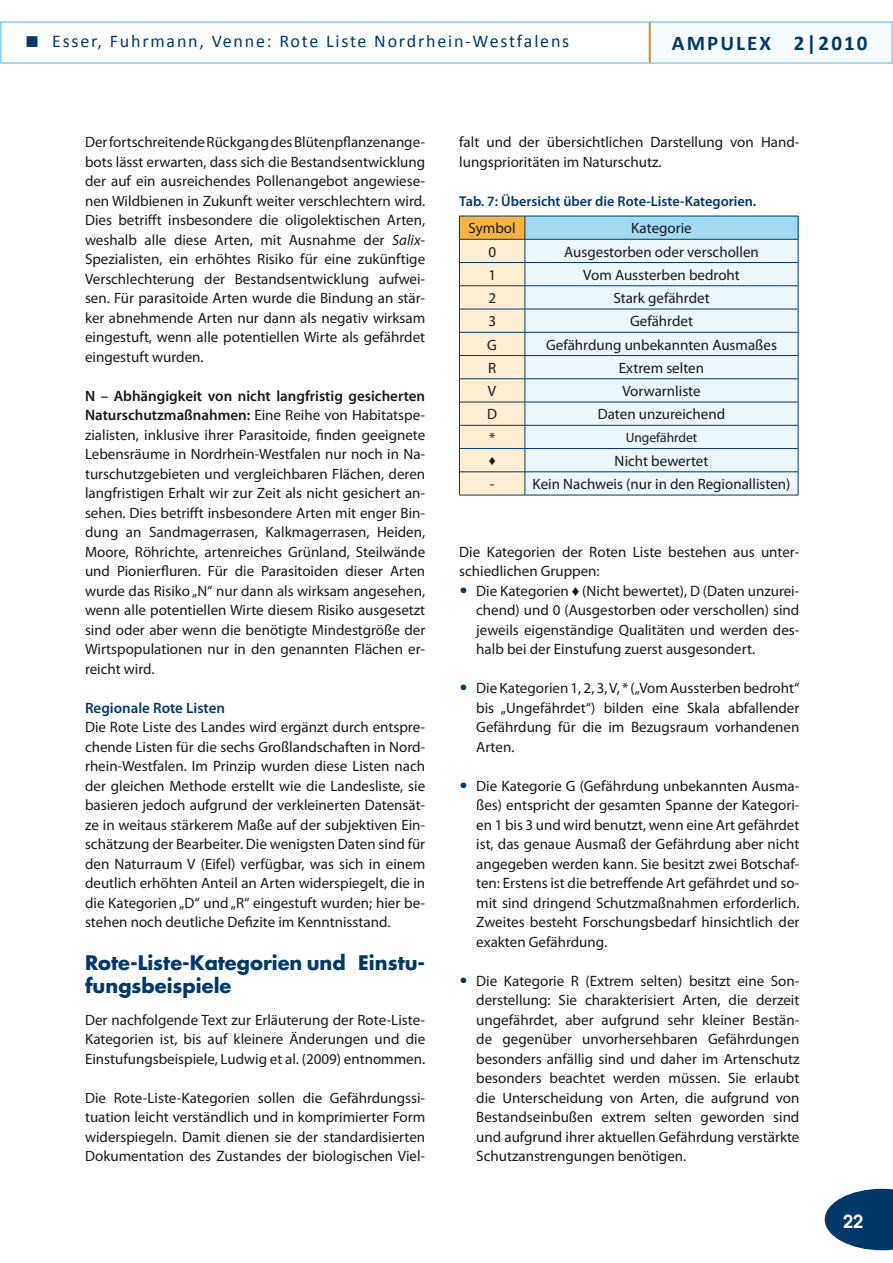
<style>
.page{position:relative;width:893px;height:1263px;background:#fff}
.page>*{position:absolute;margin:0;border:0;box-sizing:border-box;transform-origin:0 0}
.t1{font:700 21px "Calibri";letter-spacing:.1em;color:#00386a}
.t2{font:700 19.5px/23.4px "Futura";color:#00386a}
.t3{font:18px "Calibri";letter-spacing:.1em;color:#00386a}
.t4{font:600 18px "Avant Garde";color:#fff}
.t5{font:15px/19.5px "Myriad Pro";color:#1a171c;text-align:justify}
.t6{font:600 15px "Myriad Pro";color:#00386a}
.t7{font:600 14.25px "Myriad Pro";color:#00386a}
.t8{font:13.5px "Myriad Pro";color:#1a171c}
.t9{font:13.5px "Arial";color:#1a171c}
.s1{font-style:italic}
.s2{font-weight:600}
.s3{font-family:"Futura";color:#00386a}
.s4{font-family:"Arial"}
</style>
<div class="page">
<div style="left:0;top:21px;width:653px;height:43px;border:2px solid #85d0f0"></div>
<div style="left:649px;top:21px;width:244px;height:43px;background:#f5fbfe;border:2px solid #85d0f0"></div>
<svg style="left:825px;top:1189px;width:68px;height:61px"></svg>
<hr style="left:649px;top:23px;width:2px;height:39px;background:#e18602">
<div style="left:525px;top:216px;width:273px;height:23px;background:#a2daf4"></div>
<div style="left:526px;top:240px;width:272px;height:255px;background:#ebf7fc"></div>
<hr style="left:525px;top:216px;width:273px;height:1px;background:#00386a">
<hr style="left:525px;top:239px;width:273px;height:1px;background:#00386a">
<hr style="left:525px;top:262px;width:273px;height:1px;background:#00386a">
<hr style="left:525px;top:285px;width:273px;height:1px;background:#00386a">
<hr style="left:525px;top:309px;width:273px;height:1px;background:#00386a">
<hr style="left:525px;top:332px;width:273px;height:1px;background:#00386a">
<hr style="left:525px;top:355px;width:273px;height:1px;background:#00386a">
<hr style="left:525px;top:378px;width:273px;height:1px;background:#00386a">
<hr style="left:525px;top:402px;width:273px;height:1px;background:#00386a">
<hr style="left:525px;top:425px;width:273px;height:1px;background:#00386a">
<hr style="left:525px;top:448px;width:273px;height:1px;background:#00386a">
<hr style="left:525px;top:471px;width:273px;height:1px;background:#00386a">
<svg style="left:459px;top:216px;width:67px;height:279px;background:#ecdbc1"></svg>
<svg style="left:798px;top:216px;width:1px;height:279px"></svg>
<hr style="left:459px;top:495px;width:66px;height:1px;background:#00386a">
<hr style="left:525px;top:495px;width:273px;height:1px;background:#00386a">
<p class="t3" style="left:52px;top:30px;width:519px">Esser, Fuhrmann, Venne: Rote Liste Nordrhein-Westfalens</p>
<h1 class="t1" style="left:672px;top:30px;width:62px">AMPULE</h1>
<h1 class="t1" style="left:759px;top:30px;width:109px">X 2|2010</h1>
<p class="t5" style="left:85px;top:132px;width:342px">Der fortschreitende Rückgang des Blütenpflanzenange&shy;bots lässt erwarten, dass sich die Bestandsentwicklung der auf ein ausreichendes Pollenangebot angewiese&shy;nen Wildbienen in Zukunft weiter verschlechtern wird.<br>Dies betrifft insbesondere die oligolektischen Arten, weshalb alle diese Arten, mit Ausnahme der <span class="s1">Salix</span>-Spezialisten, ein erhöhtes Risiko für eine zukünftige Verschlechterung der Bestandsentwicklung aufwei&shy;sen. Für parasitoide Arten wurde die Bindung an stär&shy;ker abnehmende Arten nur dann als negativ wirksam eingestuft, wenn alle potentiellen Wirte als gefährdet eingestuft wurden.</p>
<p class="t5" style="left:85px;top:386px;width:342px"><span class="s2">N – Abhängigkeit von nicht langfristig gesicherten Naturschutzmaßnahmen:</span> Eine Reihe von Habitatspe&shy;zialisten, inklusive ihrer Parasitoide, finden geeignete Lebensräume in Nordrhein-Westfalen nur noch in Na&shy;turschutzgebieten und vergleichbaren Flächen, deren langfristigen Erhalt wir zur Zeit als nicht gesichert an&shy;sehen. Dies betrifft insbesondere Arten mit enger Bin&shy;dung an Sandmagerrasen, Kalkmagerrasen, Heiden, Moore, Röhrichte, artenreiches Grünland, Steilwände und Pionierfluren. Für die Parasitoiden dieser Arten wurde das Risiko „N“ nur dann als wirksam angesehen, wenn alle potentiellen Wirte diesem Risiko ausgesetzt sind oder aber wenn die benötigte Mindestgröße der Wirtspopulationen nur in den genannten Flächen er&shy;reicht wird.</p>
<p class="t6" style="left:85px;top:698px;width:142px">Regionale Rote Listen</p>
<p class="t5" style="left:85px;top:717px;width:342px">Die Rote Liste des Landes wird ergänzt durch entspre&shy;chende Listen für die sechs Großlandschaften in Nord&shy;rhein-Westfalen. Im Prinzip wurden diese Listen nach der gleichen Methode erstellt wie die Landesliste, sie basieren jedoch aufgrund der verkleinerten Datensät&shy;ze in weitaus stärkerem Maße auf der subjektiven Ein&shy;schätzung der Bearbeiter. Die wenigsten Daten sind für den Naturraum V (Eifel) verfügbar, was sich in einem deutlich erhöhten Anteil an Arten widerspiegelt, die in die Kategorien „D“ und „R“ eingestuft wurden; hier be&shy;stehen noch deutliche Defizite im Kenntnisstand.</p>
<h2 class="t2" style="left:85px;top:951px;width:342px">Rote-Liste-Kategorien und Einstu&shy;fungsbeispiele</h2>
<p class="t5" style="left:85px;top:1010px;width:342px">Der nachfolgende Text zur Erläuterung der Rote-Liste-Kategorien ist, bis auf kleinere Änderungen und die Einstufungsbeispiele, Ludwig et al. (2009) entnommen.</p>
<p class="t5" style="left:85px;top:1088px;width:342px">Die Rote-Liste-Kategorien sollen die Gefährdungssi&shy;tuation leicht verständlich und in komprimierter Form widerspiegeln. Damit dienen sie der standardisierten Dokumentation des Zustandes der biologischen Viel-</p>
<p class="t5" style="left:459px;top:132px;width:342px">falt und der übersichtlichen Darstellung von Hand&shy;lungsprioritäten im Naturschutz.</p>
<p class="t7" style="left:459px;top:192px;width:299px">Tab. 7: Übersicht über die Rote-Liste-Kategorien.</p>
<p class="t5" style="left:469px;top:218px;width:49px">Symbol</p>
<p class="t5" style="left:631px;top:218px;width:62px">Kategorie</p>
<p class="t5" style="left:488px;top:241px;width:9px">0</p>
<p class="t5" style="left:564px;top:241px;width:196px">Ausgestorben oder verschollen</p>
<p class="t5" style="left:488px;top:265px;width:9px">1</p>
<p class="t5" style="left:583px;top:265px;width:158px">Vom Aussterben bedroht</p>
<p class="t5" style="left:488px;top:288px;width:9px">2</p>
<p class="t5" style="left:613px;top:288px;width:98px">Stark gefährdet</p>
<p class="t5" style="left:488px;top:311px;width:9px">3</p>
<p class="t5" style="left:630px;top:311px;width:64px">Gefährdet</p>
<p class="t5" style="left:487px;top:334px;width:11px">G</p>
<p class="t5" style="left:546px;top:334px;width:232px">Gefährdung unbekannten Ausmaßes</p>
<p class="t5" style="left:488px;top:358px;width:10px">R</p>
<p class="t5" style="left:619px;top:358px;width:87px">Extrem selten</p>
<p class="t5" style="left:488px;top:381px;width:10px">V</p>
<p class="t5" style="left:622px;top:381px;width:80px">Vorwarnliste</p>
<p class="t5" style="left:487px;top:404px;width:11px">D</p>
<p class="t5" style="left:598px;top:404px;width:129px">Daten unzureichend</p>
<p class="t5" style="left:489px;top:427px;width:8px">*</p>
<p class="t8" style="left:626px;top:429px;width:73px">Ungefährdet</p>
<p class="t9" style="left:489px;top:451px;width:8px">♦</p>
<p class="t5" style="left:615px;top:451px;width:95px">Nicht bewertet</p>
<p class="t5" style="left:490px;top:474px;width:6px">-</p>
<p class="t5" style="left:533px;top:474px;width:259px">Kein Nachweis (nur in den Regionallisten)</p>
<p class="t5" style="left:459px;top:542px;width:342px">Die Kategorien der Roten Liste bestehen aus unter&shy;schiedlichen Gruppen:</p>
<p class="t5" style="left:476px;top:581px;width:325px;text-indent:-17px"><span class="s3">•</span> Die Kategorien <span class="s4">♦</span> (Nicht bewertet), D (Daten unzurei&shy;chend) und 0 (Ausgestorben oder verschollen) sind jeweils eigenständige Qualitäten und werden des&shy;halb bei der Einstufung zuerst ausgesondert.</p>
<p class="t5" style="left:476px;top:678px;width:325px;text-indent:-17px"><span class="s3">•</span> Die Kategorien 1, 2, 3, V, * („Vom Aussterben bedroht“ bis „Ungefährdet“) bilden eine Skala abfallender Gefährdung für die im Bezugsraum vorhandenen Arten.</p>
<p class="t5" style="left:476px;top:776px;width:325px;text-indent:-17px"><span class="s3">•</span> Die Kategorie G (Gefährdung unbekannten Ausma&shy;ßes) entspricht der gesamten Spanne der Kategori&shy;en 1 bis 3 und wird benutzt, wenn eine Art gefährdet ist, das genaue Ausmaß der Gefährdung aber nicht angegeben werden kann. Sie besitzt zwei Botschaf&shy;ten: Erstens ist die betreffende Art gefährdet und so&shy;mit sind dringend Schutzmaßnahmen erforderlich.<br>Zweites besteht Forschungsbedarf hinsichtlich der exakten Gefährdung.</p>
<p class="t5" style="left:476px;top:971px;width:325px;text-indent:-17px"><span class="s3">•</span> Die Kategorie R (Extrem selten) besitzt eine Son&shy;derstellung: Sie charakterisiert Arten, die derzeit ungefährdet, aber aufgrund sehr kleiner Bestän&shy;de gegenüber unvorhersehbaren Gefährdungen besonders anfällig sind und daher im Artenschutz besonders beachtet werden müssen. Sie erlaubt die Unterscheidung von Arten, die aufgrund von Bestandseinbußen extrem selten geworden sind und aufgrund ihrer aktuellen Gefährdung verstärkte Schutzanstrengungen benötigen.</p>
<p class="t4" style="left:843px;top:1209px;width:22px">22</p>
</div>
